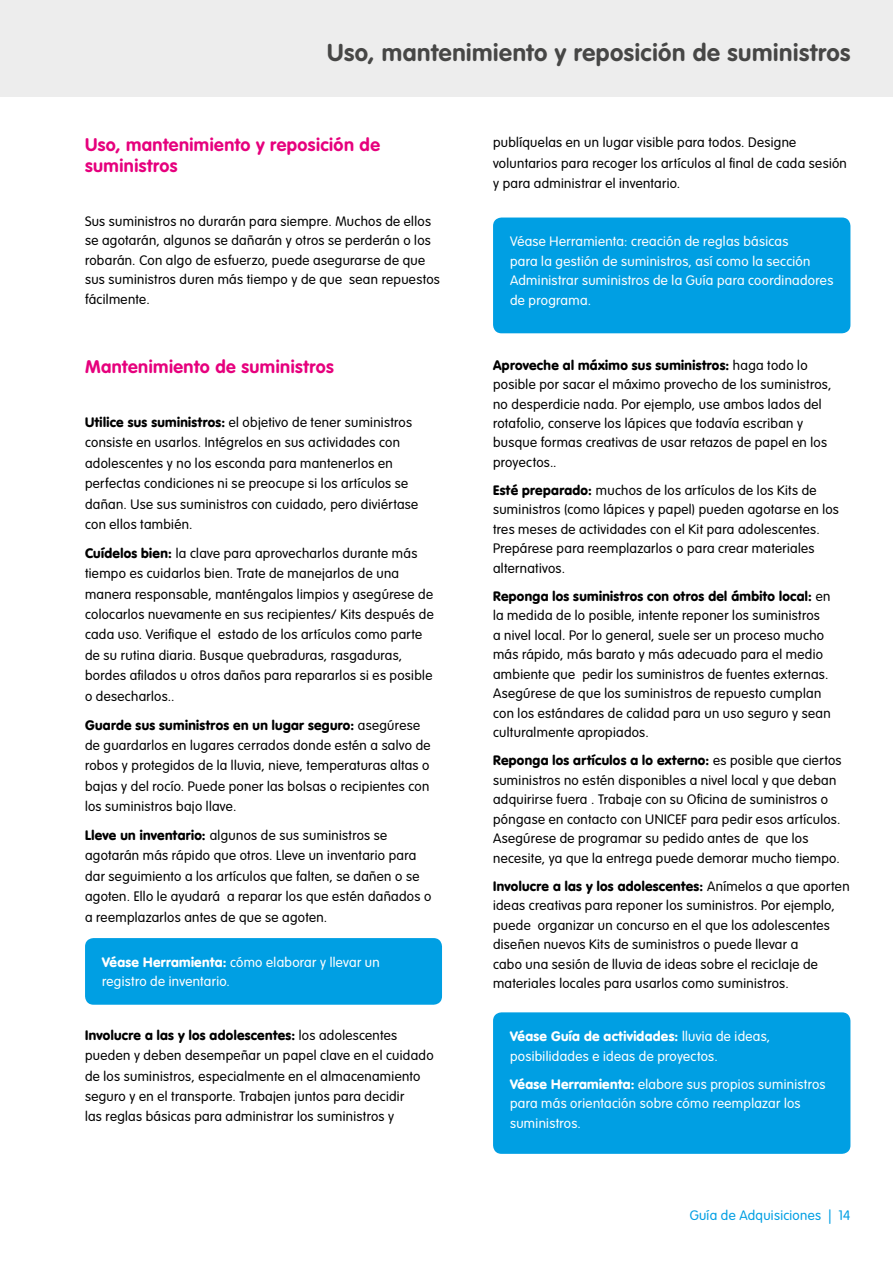
<style>
.page{position:relative;width:893px;height:1263px;background:#fff}
.page>*{position:absolute;margin:0;border:0;box-sizing:border-box;transform-origin:0 0}
.t1{font:700 24px "VAG Rounded Std";letter-spacing:.025em;color:#474746}
.t2{font:700 18px/21.6px "VAG Rounded Std";letter-spacing:.025em;color:#e6007d}
.t3{font:300 13.5px/19.5px "VAG Rounded Std";letter-spacing:.025em;color:#000}
.t4{font:300 13.5px/19.5px "VAG Rounded Std";letter-spacing:.025em;color:#fff}
.t5{font:300 13.5px "VAG Rounded Std";letter-spacing:.025em;color:#009fe3}
.s1{font-weight:900}
</style>
<div class="page">
<div style="left:0;top:0;width:893px;height:97px;background:#ededed"></div>
<div style="left:85px;top:938px;width:357px;height:67px;background:#009fe3;border-radius:9px"></div>
<div style="left:493px;top:218px;width:357px;height:115px;background:#009fe3;border-radius:9px"></div>
<div style="left:493px;top:1012px;width:357px;height:142px;background:#009fe3;border-radius:9px"></div>
<h1 class="t1" style="left:327px;top:39px;width:525px">Uso, mantenimiento y reposición de suministros</h1>
<h2 class="t2" style="left:85px;top:134px;width:297px">Uso, mantenimiento y reposición de suministros</h2>
<p class="t3" style="left:85px;top:212px;width:356px">Sus suministros no durarán para siempre. Muchos de ellos se agotarán, algunos se dañarán y otros se perderán o los robarán. Con algo de esfuerzo, puede asegurarse de que sus suministros duren más tiempo y de que sean repuestos fácilmente.</p>
<h2 class="t2" style="left:85px;top:356px;width:250px">Mantenimiento de suministros</h2>
<p class="t3" style="left:85px;top:412px;width:335px;line-height:20.4px"><span class="s1">Utilice sus suministros:</span> el objetivo de tener suministros consiste en usarlos. Intégrelos en sus actividades con adolescentes y no los esconda para mantenerlos en perfectas condiciones ni se preocupe si los artículos se dañan. Use sus suministros con cuidado, pero diviértase con ellos también.</p>
<p class="t3" style="left:85px;top:543px;width:350px;line-height:20.4px"><span class="s1">Cuídelos bien:</span> la clave para aprovecharlos durante más tiempo es cuidarlos bien. Trate de manejarlos de una manera responsable, manténgalos limpios y asegúrese de colocarlos nuevamente en sus recipientes/ Kits después de cada uso. Verifique el estado de los artículos como parte de su rutina diaria. Busque quebraduras, rasgaduras, bordes afilados u otros daños para repararlos si es posible o desecharlos..</p>
<p class="t3" style="left:85px;top:715px;width:347px;line-height:20.4px"><span class="s1">Guarde sus suministros en un lugar seguro:</span> asegúrese de guardarlos en lugares cerrados donde estén a salvo de robos y protegidos de la lluvia, nieve, temperaturas altas o bajas y del rocío. Puede poner las bolsas o recipientes con los suministros bajo llave.</p>
<p class="t3" style="left:85px;top:826px;width:348px;line-height:20.4px"><span class="s1">Lleve un inventario:</span> algunos de sus suministros se agotarán más rápido que otros. Lleve un inventario para dar seguimiento a los artículos que falten, se dañen o se agoten. Ello le ayudará a reparar los que estén dañados o a reemplazarlos antes de que se agoten.</p>
<p class="t4" style="left:102px;top:953px;width:279px"><span class="s1">Véase Herramienta:</span> cómo elaborar y llevar un registro de inventario.</p>
<p class="t3" style="left:85px;top:1025px;width:350px;line-height:20.4px"><span class="s1">Involucre a las y los adolescentes:</span> los adolescentes pueden y deben desempeñar un papel clave en el cuidado de los suministros, especialmente en el almacenamiento seguro y en el transporte. Trabajen juntos para decidir<br>las reglas básicas para administrar los suministros y</p>
<p class="t3" style="left:493px;top:133px;width:355px;line-height:20.4px">publíquelas en un lugar visible para todos. Designe voluntarios para recoger los artículos al final de cada sesión y para administrar el inventario.</p>
<p class="t4" style="left:510px;top:232px;width:325px">Véase Herramienta: creación de reglas básicas<br>para la gestión de suministros, así como la sección Administrar suministros de la Guía para coordinadores de programa.</p>
<p class="t3" style="left:493px;top:355px;width:340px"><span class="s1">Aproveche al máximo sus suministros:</span> haga todo lo posible por sacar el máximo provecho de los suministros, no desperdicie nada. Por ejemplo, use ambos lados del rotafolio, conserve los lápices que todavía escriban y busque formas creativas de usar retazos de papel en los proyectos..</p>
<p class="t3" style="left:493px;top:481px;width:347px"><span class="s1">Esté preparado:</span> muchos de los artículos de los Kits de suministros (como lápices y papel) pueden agotarse en los tres meses de actividades con el Kit para adolescentes.<br>Prepárese para reemplazarlos o para crear materiales alternativos.</p>
<p class="t3" style="left:493px;top:587px;width:339px"><span class="s1">Reponga los suministros con otros del ámbito local:</span> en la medida de lo posible, intente reponer los suministros a nivel local. Por lo general, suele ser un proceso mucho más rápido, más barato y más adecuado para el medio ambiente que pedir los suministros de fuentes externas.<br>Asegúrese de que los suministros de repuesto cumplan con los estándares de calidad para un uso seguro y sean culturalmente apropiados.</p>
<p class="t3" style="left:493px;top:751px;width:350px"><span class="s1">Reponga los artículos a lo externo:</span> es posible que ciertos suministros no estén disponibles a nivel local y que deban adquirirse fuera . Trabaje con su Oficina de suministros o póngase en contacto con UNICEF para pedir esos artículos.<br>Asegúrese de programar su pedido antes de que los necesite, ya que la entrega puede demorar mucho tiempo.</p>
<p class="t3" style="left:493px;top:877px;width:358px"><span class="s1">Involucre a las y los adolescentes:</span> Anímelos a que aporten ideas creativas para reponer los suministros. Por ejemplo, puede organizar un concurso en el que los adolescentes diseñen nuevos Kits de suministros o puede llevar a<br>cabo una sesión de lluvia de ideas sobre el reciclaje de materiales locales para usarlos como suministros.</p>
<p class="t4" style="left:510px;top:1027px;width:262px"><span class="s1">Véase Guía de actividades:</span> lluvia de ideas, posibilidades e ideas de proyectos.</p>
<p class="t4" style="left:510px;top:1075px;width:317px"><span class="s1">Véase Herramienta:</span> elabore sus propios suministros para más orientación sobre cómo reemplazar los suministros.</p>
<p class="t5" style="left:690px;top:1208px;width:162px">Guía de Adquisiciones | 14</p>
</div>
